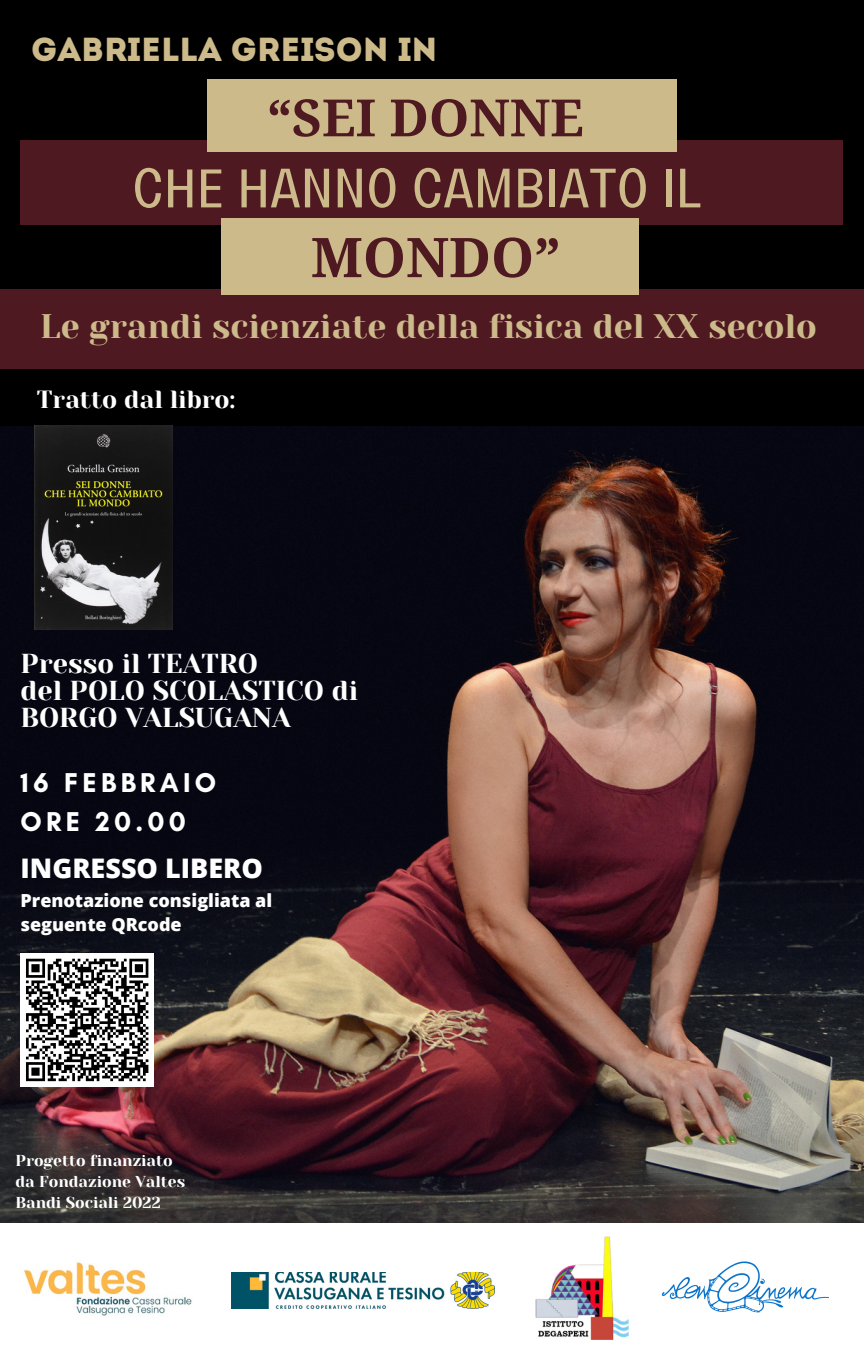
<style>
.page{position:relative;width:864px;height:1350px;background:#000}
.page>*{position:absolute;margin:0;border:0;box-sizing:border-box;transform-origin:0 0}
.t1{font:700 54.68px "Noto Serif";color:#4f1921}
.t2{font:54.23px "Lazord";color:#ccba8a}
.t3{font:700 51.3px "Noto Serif";color:#4f1921}
.t4{font:33.98px "Yeseva One";color:#ccba8a}
.t5{font:33.3px "Intro";color:#ccba8a}
.t6{font:700 27.68px/38.7px "Glacial Indifference";letter-spacing:.155em;color:#fff}
.t7{font:27.22px/27px "Yeseva One";color:#fff}
.t8{font:800 27px "Open Sans";color:#fff}
.t9{font:24.75px "Yeseva One";color:#fff}
.t10{font:800 18px/24.1px "Open Sans";color:#fff}
.t11{font:15.75px/20.9px "Yeseva One";color:#fff}
</style>
<div class="page">
<img style="left:0;top:426px;width:864px;height:797px">
<div style="left:21px;top:141px;width:822px;height:83px;background:#4f1921"></div>
<div style="left:0;top:289px;width:864px;height:79px;background:#4f1921"></div>
<div style="left:221px;top:218px;width:418px;height:76px;background:#ccba8a"></div>
<div style="left:207px;top:79px;width:470px;height:73px;background:#ccba8a"></div>
<img style="left:34px;top:425px;width:139px;height:205px">
<div style="left:0;top:1223px;width:864px;height:127px;background:#fff"></div>
<img style="left:535px;top:1237px;width:93px;height:103px">
<img style="left:24px;top:1260px;width:168px;height:56px">
<img style="left:661px;top:1261px;width:168px;height:52px">
<img style="left:231px;top:1273px;width:264px;height:36px">
<div style="left:21px;top:953px;width:133px;height:134px;background:#fff"></div>
<svg style="left:26px;top:958px;width:123px;height:124px"></svg>
<h3 class="t5" style="left:31px;top:36px;width:408px">GABRIELLA GREISON IN</h3>
<h3 class="t3" style="left:267px;top:82px;width:318px">“SEI DONNE</h3>
<h2 class="t2" style="left:132px;top:168px;width:571px">CHE HANNO CAMBIATO IL</h2>
<h1 class="t1" style="left:311px;top:219px;width:252px">MONDO”</h1>
<h3 class="t4" style="left:40px;top:307px;width:778px">Le grandi scienziate della fisica del XX secolo</h3>
<h3 class="t9" style="left:37px;top:385px;width:200px">Tratto dal libro:</h3>
<h3 class="t7" style="left:21px;top:651px;width:339px">Presso il TEATRO<br>del POLO SCOLASTICO di<br>BORGO VALSUGANA</h3>
<h3 class="t6" style="left:21px;top:763px;width:197px">16 FEBBRAIO<br>ORE 20.00</h3>
<h3 class="t8" style="left:21px;top:849px;width:244px">INGRESSO LIBERO</h3>
<p class="t10" style="left:21px;top:888px;width:253px">Prenotazione consigliata al seguente QRcode</p>
<p class="t11" style="left:15px;top:1150px;width:171px">Progetto finanziato da Fondazione Valtes<br>Bandi Sociali 2022</p>
</div>
